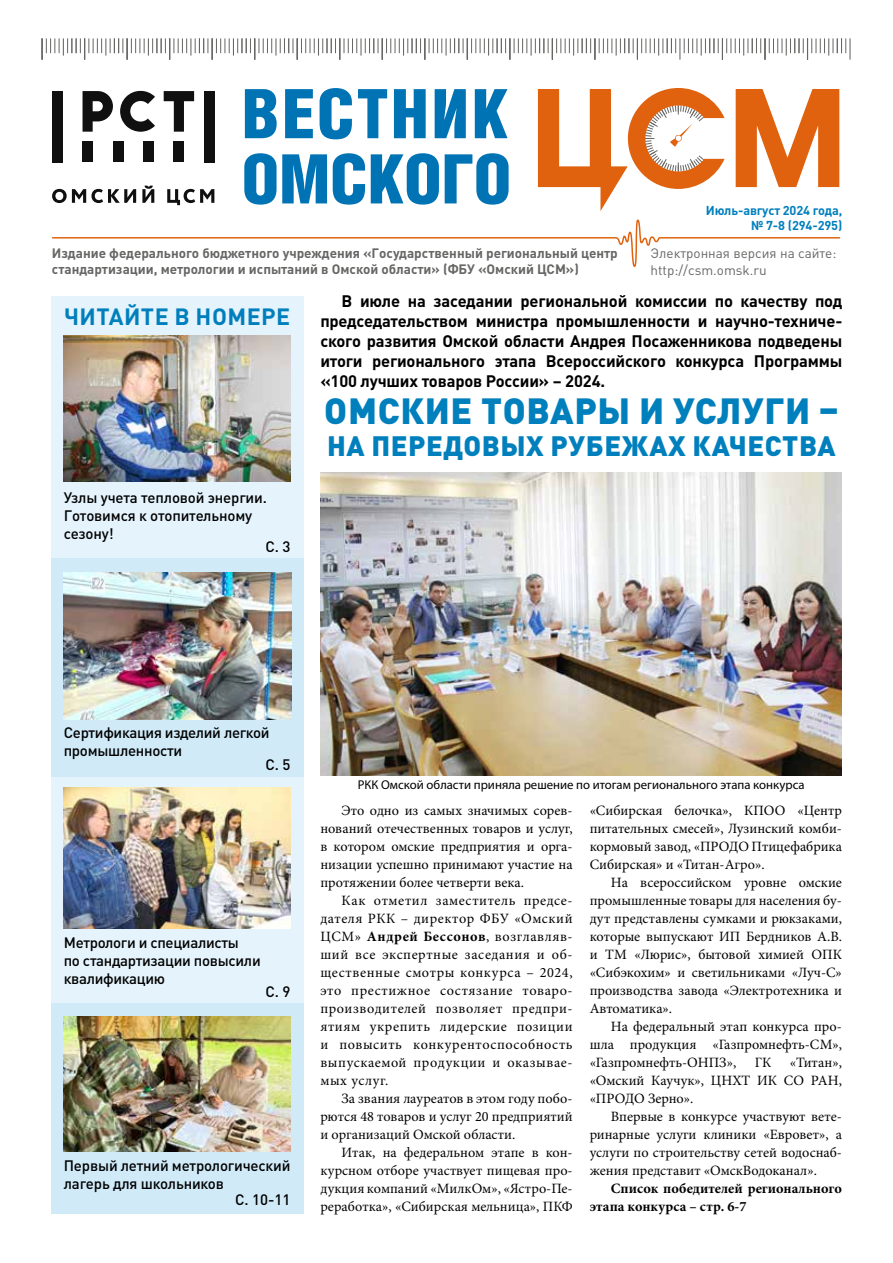
<style>
.page{position:relative;width:893px;height:1263px;background:#fff}
.page>*{position:absolute;margin:0;border:0;box-sizing:border-box;transform-origin:0 0}
.t1{font:900 68.4px/65.2px "Helios Cond";letter-spacing:.01em;color:#0073b5}
.t2{font:900 36px "DIN Pro";letter-spacing:.02em;color:#007fbd}
.t3{font:900 27.75px "DIN Pro";letter-spacing:.02em;color:#007fbd}
.t4{font:700 23.25px "DIN Pro";letter-spacing:.02em;color:#007fbd}
.t5{font:700 16.5px/19.8px "DIN Pro";letter-spacing:-.01em;color:#000;text-align:justify}
.t6{font:500 15px/18px "DIN Pro";letter-spacing:-.02em;color:#000}
.t7{font:14.25px/18px "Minion Pro";color:#000;text-align:justify}
.t8{font:700 14.25px/18px "Minion Pro";color:#000}
.t9{font:700 13.5px/16.2px "DIN Pro";color:#666665}
.t10{font:13.5px/16.2px "DIN Pro";color:#666665}
.t11{font:12.75px "Myriad Pro";color:#000}
.t12{font:700 12.75px/15.3px "DIN Pro";letter-spacing:-.01em;color:#007fbd;text-align:right}
.s1{font-weight:700}
</style>
<div class="page">
<div style="left:51px;top:557px;width:252px;height:220px;background:#d0eaf8"></div>
<div style="left:51px;top:1002px;width:252px;height:212px;background:#d0eaf8"></div>
<div style="left:51px;top:777px;width:252px;height:225px;background:#e4f3fc"></div>
<div style="left:51px;top:296px;width:252px;height:261px;background:#e4f3fc"></div>
<img style="left:64px;top:572px;width:227px;height:147px">
<img style="left:64px;top:1016px;width:226px;height:136px">
<img style="left:64px;top:336px;width:226px;height:145px">
<img style="left:64px;top:788px;width:227px;height:140px">
<svg style="left:52px;top:219px;width:789px;height:48px"></svg>
<svg style="left:736px;top:89px;width:103px;height:98px"></svg>
<svg style="left:538px;top:88px;width:186px;height:123px"></svg>
<svg style="left:42px;top:38px;width:808px;height:22px"></svg>
<div style="left:52px;top:91px;width:10px;height:71px;background:#101010"></div>
<div style="left:83px;top:142px;width:10px;height:20px;background:#101010"></div>
<div style="left:113px;top:142px;width:10px;height:20px;background:#101010"></div>
<div style="left:143px;top:142px;width:11px;height:20px;background:#101010"></div>
<div style="left:174px;top:142px;width:10px;height:20px;background:#101010"></div>
<svg style="left:164px;top:91px;width:30px;height:41px"></svg>
<div style="left:204px;top:91px;width:10px;height:71px;background:#101010"></div>
<svg style="left:83px;top:91px;width:30px;height:41px"></svg>
<svg style="left:120px;top:90px;width:35px;height:42px"></svg>
<svg style="left:52px;top:189px;width:84px;height:14px"></svg>
<svg style="left:142px;top:186px;width:12px;height:17px"></svg>
<svg style="left:167px;top:189px;width:47px;height:16px"></svg>
<img style="left:320px;top:472px;width:522px;height:303px">
<h1 class="t1" style="left:241px;top:80px;width:272px">ВЕСТНИК<br>ОМСКОГО</h1>
<p class="t9" style="left:52px;top:243px;width:567px">Издание федерального бюджетного учреждения «Государственный региональный центр стандартизации, метрологии и испытаний в Омской области» (ФБУ «Омский ЦСМ»)</p>
<p class="t12" style="left:706px;top:201px;width:138px">Июль-август 2024 года, № 7-8 (294-295)</p>
<p class="t10" style="left:651px;top:245px;width:187px">Электронная версия на сайте: http://csm.omsk.ru</p>
<h3 class="t4" style="left:64px;top:297px;width:228px">ЧИТАЙТЕ В НОМЕРЕ</h3>
<p class="t5" style="left:320px;top:289px;width:524px;text-indent:21px">В июле на заседании региональной комиссии по качеству под председательством министра промышленности и научно-техниче&shy;ского развития Омской области Андрея Посаженникова подведены итоги регионального этапа Всероссийского конкурса Программы «100 лучших товаров России» – 2024.</p>
<h2 class="t2" style="left:324px;top:380px;width:516px">ОМСКИЕ ТОВАРЫ И УСЛУГИ –</h2>
<h3 class="t3" style="left:327px;top:422px;width:510px">НА ПЕРЕДОВЫХ РУБЕЖАХ КАЧЕСТВА</h3>
<p class="t6" style="left:64px;top:487px;width:205px">Узлы учета тепловой энергии.<br>Готовимся к отопительному сезону!</p>
<p class="t6" style="left:265px;top:535px;width:27px">С. 3</p>
<p class="t6" style="left:64px;top:722px;width:207px">Сертификация изделий легкой промышленности</p>
<p class="t6" style="left:265px;top:754px;width:27px">С. 5</p>
<p class="t6" style="left:64px;top:931px;width:198px">Метрологи и специалисты<br>по стандартизации повысили квалификацию</p>
<p class="t6" style="left:265px;top:981px;width:27px">С. 9</p>
<p class="t6" style="left:64px;top:1155px;width:228px">Первый летний метрологический лагерь для школьников</p>
<p class="t6" style="left:235px;top:1189px;width:57px">С. 10-11</p>
<p class="t11" style="left:358px;top:777px;width:448px">РКК Омской области приняла решение по итогам регионального этапа конкурса</p>
<p class="t7" style="left:320px;top:801px;width:254px;text-indent:21px">Это одно из самых значимых сорев&shy;нований отечественных товаров и услуг, в котором омские предприятия и орга&shy;низации успешно принимают участие на протяжении более четверти века.</p>
<p class="t7" style="left:320px;top:891px;width:254px;text-indent:21px">Как отметил заместитель предсе&shy;дателя РКК – директор ФБУ «Омский ЦСМ» <span class="s1">Андрей Бессонов</span>, возглавляв&shy;ший все экспертные заседания и об&shy;щественные смотры конкурса – 2024, это престижное состязание товаро&shy;производителей позволяет предпри&shy;ятиям укрепить лидерские позиции и повысить конкурентоспособность выпускаемой продукции и оказывае&shy;мых услуг.</p>
<p class="t7" style="left:320px;top:1089px;width:254px;text-indent:21px">За звания лауреатов в этом году побо&shy;рются 48 товаров и услуг 20 предприятий и организаций Омской области.</p>
<p class="t7" style="left:320px;top:1143px;width:254px;text-indent:21px">Итак, на федеральном этапе в кон&shy;курсном отборе участвует пищевая про&shy;дукция компаний «МилкОм», «Ястро-Пе&shy;реработка», «Сибирская мельница», ПКФ</p>
<p class="t7" style="left:590px;top:801px;width:254px">«Сибирская белочка», КПОО «Центр питательных смесей», Лузинский комби&shy;кормовый завод, «ПРОДО Птицефабрика Сибирская» и «Титан-Агро».</p>
<p class="t7" style="left:590px;top:873px;width:254px;text-indent:21px">На всероссийском уровне омские промышленные товары для населения бу&shy;дут представлены сумками и рюкзаками, которые выпускают ИП Бердников А.В. и ТМ «Люрис», бытовой химией ОПК «Сибэкохим» и светильниками «Луч-С» производства завода «Электротехника и Автоматика».</p>
<p class="t7" style="left:590px;top:1017px;width:254px;text-indent:21px">На федеральный этап конкурса про&shy;шла продукция «Газпромнефть-СМ», «Газпромнефть-ОНПЗ»,</p>
<p class="t7" style="left:590px;top:1053px;width:254px;text-indent:200px">«Титан», «Омский Каучук», ЦНХТ ИК СО РАН, «ПРОДО Зерно».</p>
<p class="t7" style="left:590px;top:1107px;width:254px;text-indent:21px">Впервые в конкурсе участвуют вете&shy;ринарные услуги клиники «Евровет», а услуги по строительству сетей водоснаб&shy;жения представит «ОмскВодоканал».</p>
<p class="t8" style="left:590px;top:1179px;width:254px;text-indent:21px">Список победителей регионального этапа конкурса – стр. 6-7</p>
<p class="t7" style="left:755px;top:1053px;width:18px">ГК</p>
</div>
